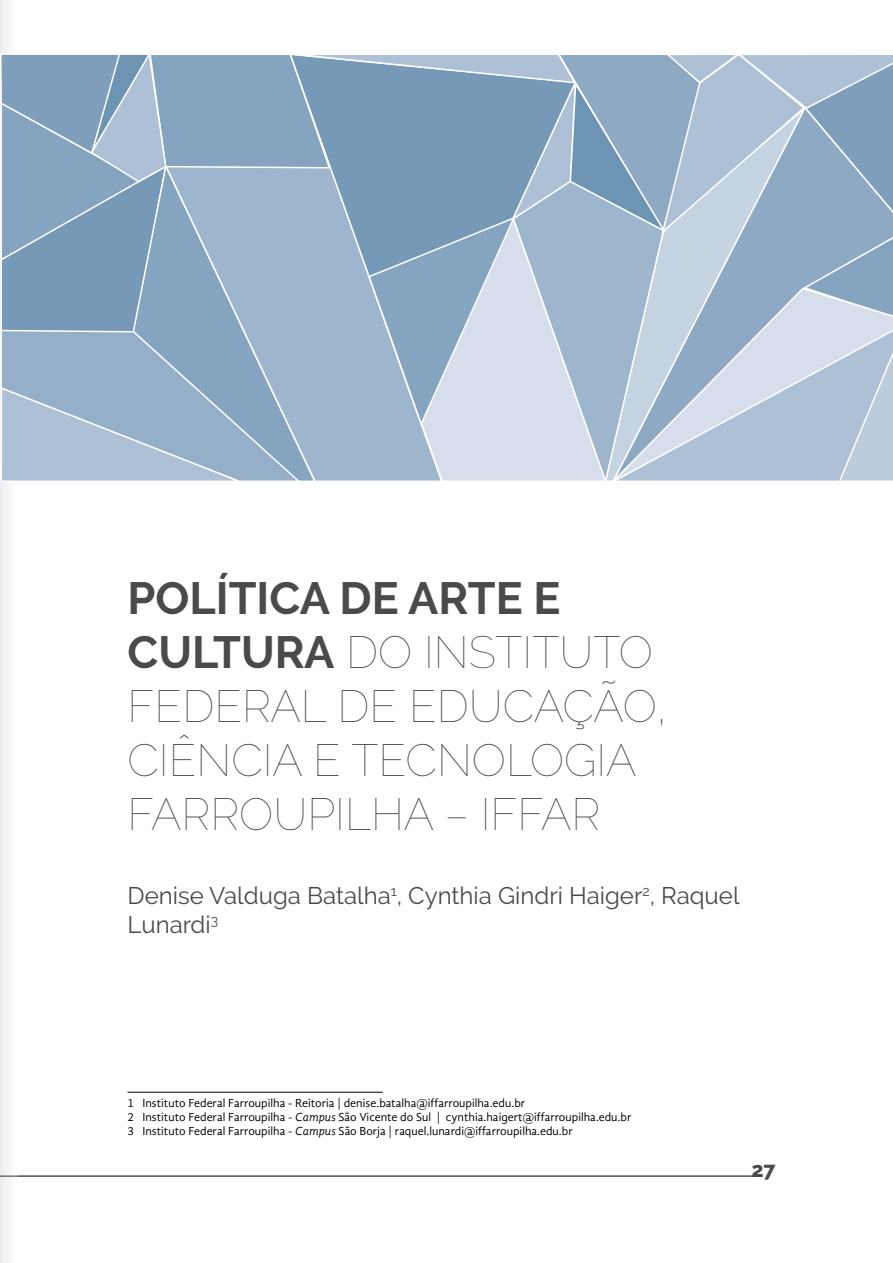
<style>
.page{position:relative;width:893px;height:1263px;background:#fff}
.page>*{position:absolute;margin:0;border:0;box-sizing:border-box;transform-origin:0 0}
.t1{font:100 45px/54px "Raleway";color:#4a4a49}
.t2{font:24px/28.8px "Raleway";color:#4a4a49}
.t3{font:800 21px "Raleway";color:#4a4a49}
.t4{font:12px/14.4px "Gandhi Sans";color:#000}
.s1{font-weight:700}
.s2{font-style:italic}
</style>
<div class="page">
<div style="left:0;top:0;width:18px;height:1263px;background:#f6f6f6"></div>
<hr style="left:0;top:1176px;width:754px;height:1px;background:#4a4a49">
<svg style="left:0;top:52px;width:893px;height:431px;background:#9db5cc"></svg>
<hr style="left:128px;top:1092px;width:255px;height:1px;background:#000">
<h1 class="t1" style="left:128px;top:571px;width:542px"><span class="s1">POLÍTICA DE ARTE E<br>CULTURA</span> DO INSTITUTO<br>FEDERAL DE EDUCAÇÃO,<br>CIÊNCIA E TECNOLOGIA<br>FARROUPILHA – IFFAR</h1>
<h2 class="t2" style="left:128px;top:881px;width:613px">Denise Valduga Batalha<sup>1</sup>, Cynthia Gindri Haiger<sup>2</sup>, Raquel<br>Lunardi<sup>3</sup></h2>
<p class="t4" style="left:128px;top:1095px;width:505px">1 Instituto Federal Farroupilha - Reitoria | denise.batalha@iffarroupilha.edu.br<br>2 Instituto Federal Farroupilha - <span class="s2">Campus</span> São Vicente do Sul | cynthia.haigert@iffarroupilha.edu.br<br>3 Instituto Federal Farroupilha - <span class="s2">Campus</span> São Borja | raquel.lunardi@iffarroupilha.edu.br</p>
<h3 class="t3" style="left:751px;top:1157px;width:26px">27</h3>
</div>
